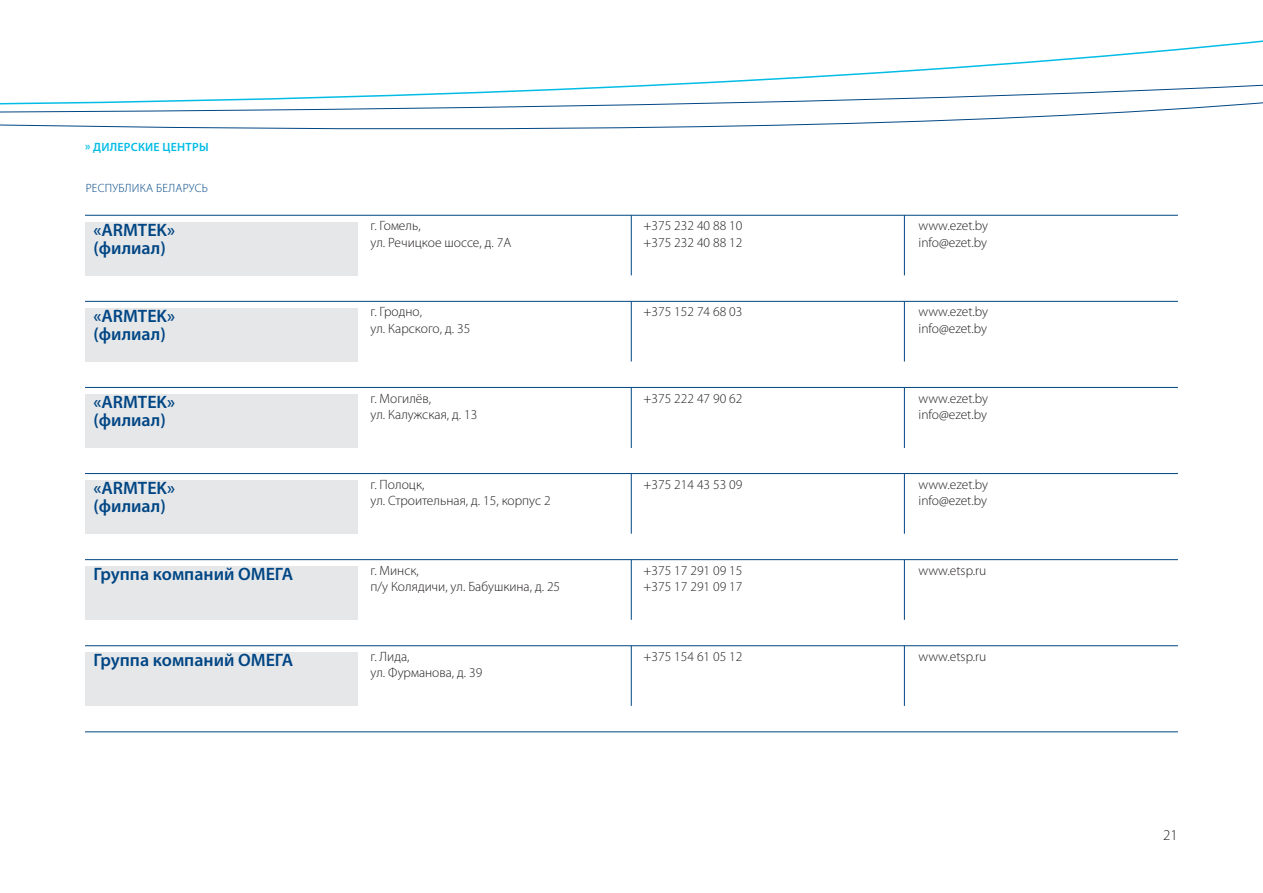
<style>
.page{position:relative;width:1263px;height:893px;background:#fff}
.page>*{position:absolute;margin:0;border:0;box-sizing:border-box;transform-origin:0 0}
.t1{font:600 18px/18px "Myriad Pro";color:#004684}
.t2{font:300 15px "Myriad Pro";color:#231f20}
.t3{font:300 13.5px/16.5px "Myriad Pro";color:#231f20}
.t4{font:300 12px "Myriad Pro";letter-spacing:.02em;color:#004684}
.t5{font:600 12px "Myriad Pro";letter-spacing:.02em;color:#02bce5}
</style>
<div class="page">
<hr style="left:85px;top:645px;width:1093px;height:1px;background:#004684">
<hr style="left:85px;top:731px;width:1093px;height:1px;background:#004684">
<hr style="left:85px;top:215px;width:1093px;height:1px;background:#004684">
<hr style="left:85px;top:301px;width:1093px;height:1px;background:#004684">
<hr style="left:85px;top:387px;width:1093px;height:1px;background:#004684">
<hr style="left:85px;top:473px;width:1093px;height:1px;background:#004684">
<hr style="left:85px;top:559px;width:1093px;height:1px;background:#004684">
<svg style="left:0;top:119px;width:993px;height:11px"></svg>
<svg style="left:684px;top:40px;width:579px;height:79px"></svg>
<svg style="left:0;top:83px;width:1263px;height:34px"></svg>
<div style="left:85px;top:222px;width:273px;height:53px;background:#e6e7e9"></div>
<div style="left:85px;top:395px;width:273px;height:53px;background:#e6e7e9"></div>
<div style="left:85px;top:308px;width:273px;height:53px;background:#e6e7e9"></div>
<div style="left:85px;top:481px;width:273px;height:53px;background:#e6e7e9"></div>
<div style="left:85px;top:567px;width:273px;height:53px;background:#e6e7e9"></div>
<div style="left:85px;top:653px;width:273px;height:53px;background:#e6e7e9"></div>
<hr style="left:904px;top:215px;width:1px;height:60px;background:#004684">
<hr style="left:631px;top:215px;width:1px;height:60px;background:#004684">
<hr style="left:904px;top:388px;width:1px;height:60px;background:#004684">
<hr style="left:631px;top:388px;width:1px;height:60px;background:#004684">
<hr style="left:904px;top:301px;width:1px;height:60px;background:#004684">
<hr style="left:904px;top:474px;width:1px;height:60px;background:#004684">
<hr style="left:904px;top:560px;width:1px;height:60px;background:#004684">
<hr style="left:904px;top:646px;width:1px;height:60px;background:#004684">
<hr style="left:631px;top:301px;width:1px;height:60px;background:#004684">
<hr style="left:631px;top:474px;width:1px;height:60px;background:#004684">
<hr style="left:631px;top:560px;width:1px;height:60px;background:#004684">
<hr style="left:631px;top:646px;width:1px;height:60px;background:#004684">
<p class="t5" style="left:85px;top:139px;width:125px">» ДИЛЕРСКИЕ ЦЕНТРЫ</p>
<p class="t4" style="left:86px;top:181px;width:124px">РЕСПУБЛИКА БЕЛАРУСЬ</p>
<h1 class="t1" style="left:94px;top:220px;width:83px">«ARMTEK» (филиал)</h1>
<p class="t3" style="left:370px;top:218px;width:142px">г. Гомель,<br>ул. Речицкое шоссе, д. 7А</p>
<p class="t3" style="left:643px;top:218px;width:100px">+375 232 40 88 10 +375 232 40 88 12</p>
<p class="t3" style="left:918px;top:218px;width:71px">www.ezet.by info@ezet.by</p>
<h1 class="t1" style="left:94px;top:306px;width:83px">«ARMTEK» (филиал)</h1>
<p class="t3" style="left:370px;top:304px;width:101px">г. Гродно,<br>ул. Карского, д. 35</p>
<p class="t3" style="left:643px;top:304px;width:100px">+375 152 74 68 03</p>
<p class="t3" style="left:918px;top:304px;width:71px">www.ezet.by info@ezet.by</p>
<h1 class="t1" style="left:94px;top:393px;width:83px">«ARMTEK» (филиал)</h1>
<p class="t3" style="left:370px;top:390px;width:108px">г. Могилёв,<br>ул. Калужская, д. 13</p>
<p class="t3" style="left:643px;top:390px;width:100px">+375 222 47 90 62</p>
<p class="t3" style="left:918px;top:390px;width:71px">www.ezet.by info@ezet.by</p>
<h1 class="t1" style="left:94px;top:479px;width:83px">«ARMTEK» (филиал)</h1>
<p class="t3" style="left:370px;top:476px;width:182px">г. Полоцк,<br>ул. Строительная, д. 15, корпус 2</p>
<p class="t3" style="left:643px;top:476px;width:100px">+375 214 43 53 09</p>
<p class="t3" style="left:918px;top:476px;width:71px">www.ezet.by info@ezet.by</p>
<h1 class="t1" style="left:94px;top:565px;width:201px">Группа компаний ОМЕГА</h1>
<p class="t3" style="left:370px;top:562px;width:191px">г. Минск,<br>п/у Колядичи, ул. Бабушкина, д. 25</p>
<p class="t3" style="left:643px;top:562px;width:100px">+375 17 291 09 15 +375 17 291 09 17</p>
<p class="t3" style="left:918px;top:562px;width:69px">www.etsp.ru</p>
<h1 class="t1" style="left:94px;top:651px;width:201px">Группа компаний ОМЕГА</h1>
<p class="t3" style="left:370px;top:648px;width:113px">г. Лида,<br>ул. Фурманова, д. 39</p>
<p class="t3" style="left:643px;top:648px;width:100px">+375 154 61 05 12</p>
<p class="t3" style="left:918px;top:648px;width:69px">www.etsp.ru</p>
<p class="t2" style="left:1163px;top:827px;width:16px">21</p>
</div>
